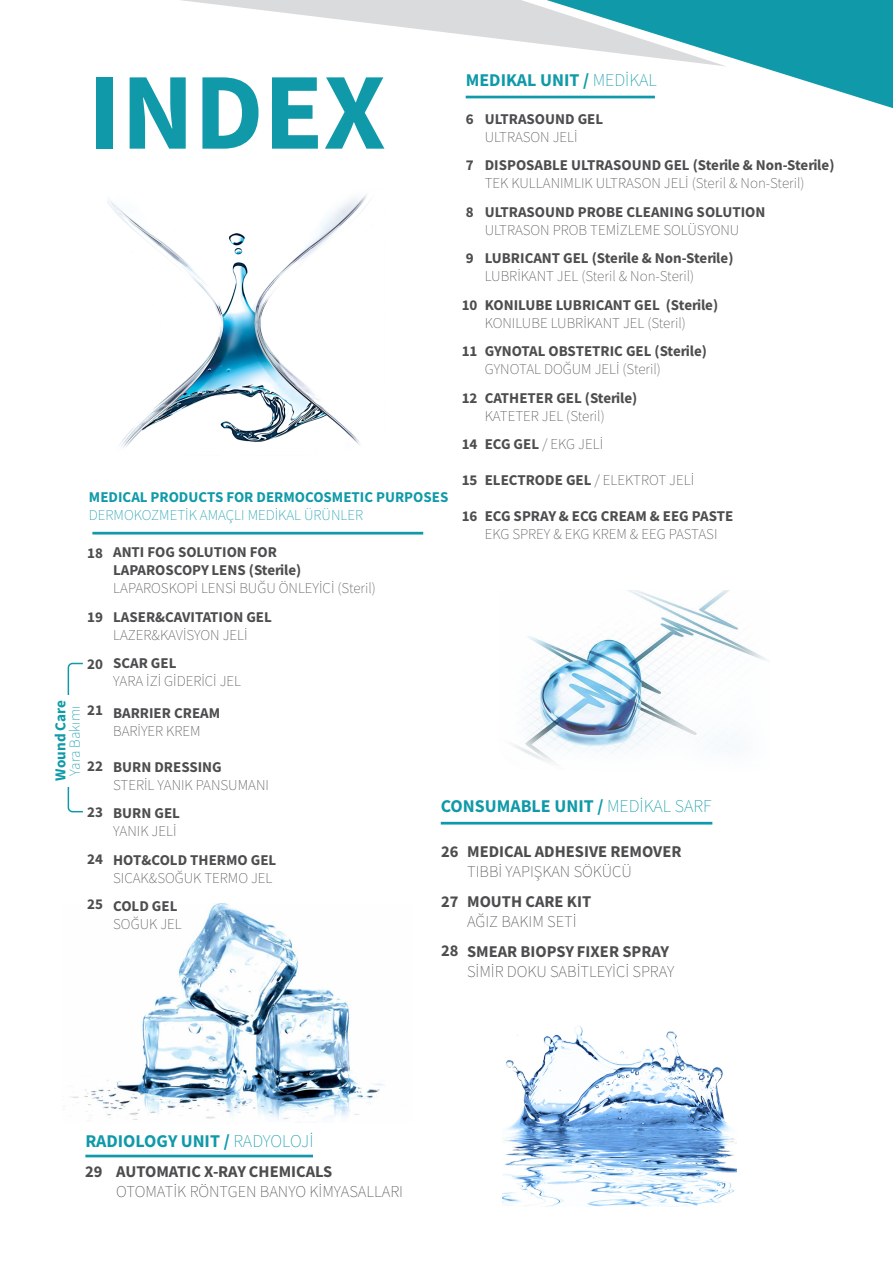
<style>
.page{position:relative;width:893px;height:1263px;background:#fff}
.page>*{position:absolute;margin:0;border:0;box-sizing:border-box;transform-origin:0 0}
.t1{font:109.5px "Source Sans Variable";color:#109aa9}
.t2{font:18px "Source Sans Variable";color:#109aa9}
.t3{font:16.5px/19.8px "Source Sans Variable";color:#4d4d4f}
.t4{font:15.15px/14.4px "Source Sans Variable";color:#109aa9;text-align:center}
.t5{font:15px/18px "Source Sans Variable";color:#4d4d4f}
.t6{font:15px/18px "Source Sans Variable";color:#109aa9}
</style>
<div class="page">
<svg style="left:67px;top:662px;width:16px;height:151px"></svg>
<div style="left:61px;top:695px;width:15px;height:91px;background:#fff"></div>
<img style="left:70px;top:903px;width:315px;height:220px">
<img style="left:512px;top:590px;width:254px;height:173px">
<img style="left:108px;top:194px;width:261px;height:254px">
<svg style="left:181px;top:0;width:712px;height:108px"></svg>
<img style="left:502px;top:1026px;width:234px;height:181px">
<hr style="left:466px;top:96px;width:189px;height:2px;background:#109aa9">
<hr style="left:92px;top:532px;width:331px;height:2px;background:#109aa9">
<hr style="left:85px;top:1155px;width:228px;height:2px;background:#109aa9">
<hr style="left:441px;top:822px;width:271px;height:2px;background:#109aa9">
<h1 class="t1" style="left:88px;top:46px;width:299px">INDEX</h1>
<p class="t6" style="left:89px;top:488px;width:361px">MEDICAL PRODUCTS FOR DERMOCOSMETIC PURPOSES<br>DERMOKOZMETİK AMAÇLI MEDİKAL ÜRÜNLER</p>
<p class="t2" style="left:466px;top:69px;width:193px">MEDIKAL UNIT / MEDİKAL</p>
<p class="t5" style="left:485px;top:110px;width:120px">ULTRASOUND GEL<br>ULTRASON JELİ</p>
<p class="t5" style="left:485px;top:156px;width:351px">DISPOSABLE ULTRASOUND GEL (Sterile &amp; Non-Sterile)<br>TEK KULLANIMLIK ULTRASON JELİ (Steril &amp; Non-Steril)</p>
<p class="t5" style="left:485px;top:203px;width:282px">ULTRASOUND PROBE CLEANING SOLUTION<br>ULTRASON PROB TEMİZLEME SOLÜSYONU</p>
<p class="t5" style="left:485px;top:249px;width:250px">LUBRICANT GEL (Sterile &amp; Non-Sterile)<br>LUBRİKANT JEL (Steril &amp; Non-Steril)</p>
<p class="t5" style="left:485px;top:296px;width:235px">KONILUBE LUBRICANT GEL (Sterile)<br>KONILUBE LUBRİKANT JEL (Steril)</p>
<p class="t5" style="left:485px;top:342px;width:224px">GYNOTAL OBSTETRIC GEL (Sterile)<br>GYNOTAL DOĞUM JELİ (Steril)</p>
<p class="t5" style="left:485px;top:389px;width:154px">CATHETER GEL (Sterile)<br>KATETER JEL (Steril)</p>
<p class="t5" style="left:485px;top:435px;width:120px">ECG GEL / EKG JELİ</p>
<p class="t5" style="left:485px;top:471px;width:211px">ELECTRODE GEL / ELEKTROT JELİ</p>
<p class="t5" style="left:485px;top:507px;width:250px">ECG SPRAY &amp; ECG CREAM &amp; EEG PASTE<br>EKG SPREY &amp; EKG KREM &amp; EEG PASTASI</p>
<p class="t5" style="left:466px;top:110px;width:9px">6</p>
<p class="t5" style="left:466px;top:156px;width:9px">7</p>
<p class="t5" style="left:466px;top:203px;width:9px">8</p>
<p class="t5" style="left:466px;top:249px;width:9px">9</p>
<p class="t5" style="left:462px;top:296px;width:17px">10</p>
<p class="t5" style="left:462px;top:342px;width:17px">11</p>
<p class="t5" style="left:462px;top:389px;width:17px">12</p>
<p class="t5" style="left:462px;top:435px;width:17px">14</p>
<p class="t5" style="left:462px;top:471px;width:17px">15</p>
<p class="t5" style="left:462px;top:507px;width:17px">16</p>
<p class="t5" style="left:87px;top:544px;width:17px">18</p>
<p class="t5" style="left:87px;top:608px;width:17px">19</p>
<p class="t5" style="left:87px;top:655px;width:17px">20</p>
<p class="t5" style="left:87px;top:701px;width:17px">21</p>
<p class="t4" style="left:53px;top:781px;width:82px;rotate:-90deg">Wound Care<br>Yara Bakımı</p>
<p class="t5" style="left:87px;top:757px;width:17px">22</p>
<p class="t5" style="left:87px;top:803px;width:17px">23</p>
<p class="t5" style="left:87px;top:850px;width:17px">24</p>
<p class="t5" style="left:87px;top:895px;width:17px">25</p>
<p class="t5" style="left:113px;top:543px;width:264px">ANTI FOG SOLUTION FOR<br>LAPAROSCOPY LENS (Sterile)<br>LAPAROSKOPİ LENSİ BUĞU ÖNLEYİCİ (Steril)</p>
<p class="t5" style="left:113px;top:608px;width:160px">LASER&amp;CAVITATION GEL<br>LAZER&amp;KAVİSYON JELİ</p>
<p class="t5" style="left:113px;top:654px;width:129px">SCAR GEL<br>YARA İZİ GİDERİCİ JEL</p>
<p class="t5" style="left:113px;top:704px;width:108px">BARRIER CREAM<br>BARİYER KREM</p>
<p class="t5" style="left:113px;top:758px;width:157px">BURN DRESSING<br>STERİL YANIK PANSUMANI</p>
<p class="t5" style="left:113px;top:804px;width:68px">BURN GEL<br>YANIK JELİ</p>
<p class="t5" style="left:113px;top:851px;width:165px">HOT&amp;COLD THERMO GEL<br>SICAK&amp;SOĞUK TERMO JEL</p>
<p class="t5" style="left:113px;top:897px;width:70px">COLD GEL<br>SOĞUK JEL</p>
<p class="t2" style="left:441px;top:795px;width:272px">CONSUMABLE UNIT / MEDİKAL SARF</p>
<p class="t3" style="left:441px;top:842px;width:19px">26</p>
<p class="t3" style="left:441px;top:892px;width:19px">27</p>
<p class="t3" style="left:441px;top:940px;width:19px">28</p>
<p class="t3" style="left:467px;top:842px;width:216px">MEDICAL ADHESIVE REMOVER<br>TIBBİ YAPIŞKAN SÖKÜCÜ</p>
<p class="t3" style="left:467px;top:892px;width:126px">MOUTH CARE KIT<br>AĞIZ BAKIM SETİ</p>
<p class="t3" style="left:467px;top:942px;width:209px">SMEAR BIOPSY FIXER SPRAY<br>SİMİR DOKU SABİTLEYİCİ SPRAY</p>
<p class="t2" style="left:85px;top:1130px;width:230px">RADIOLOGY UNIT / RADYOLOJİ</p>
<p class="t3" style="left:85px;top:1162px;width:19px">29</p>
<p class="t3" style="left:116px;top:1162px;width:288px">AUTOMATIC X-RAY CHEMICALS<br>OTOMATİK RÖNTGEN BANYO KİMYASALLARI</p>
</div>
